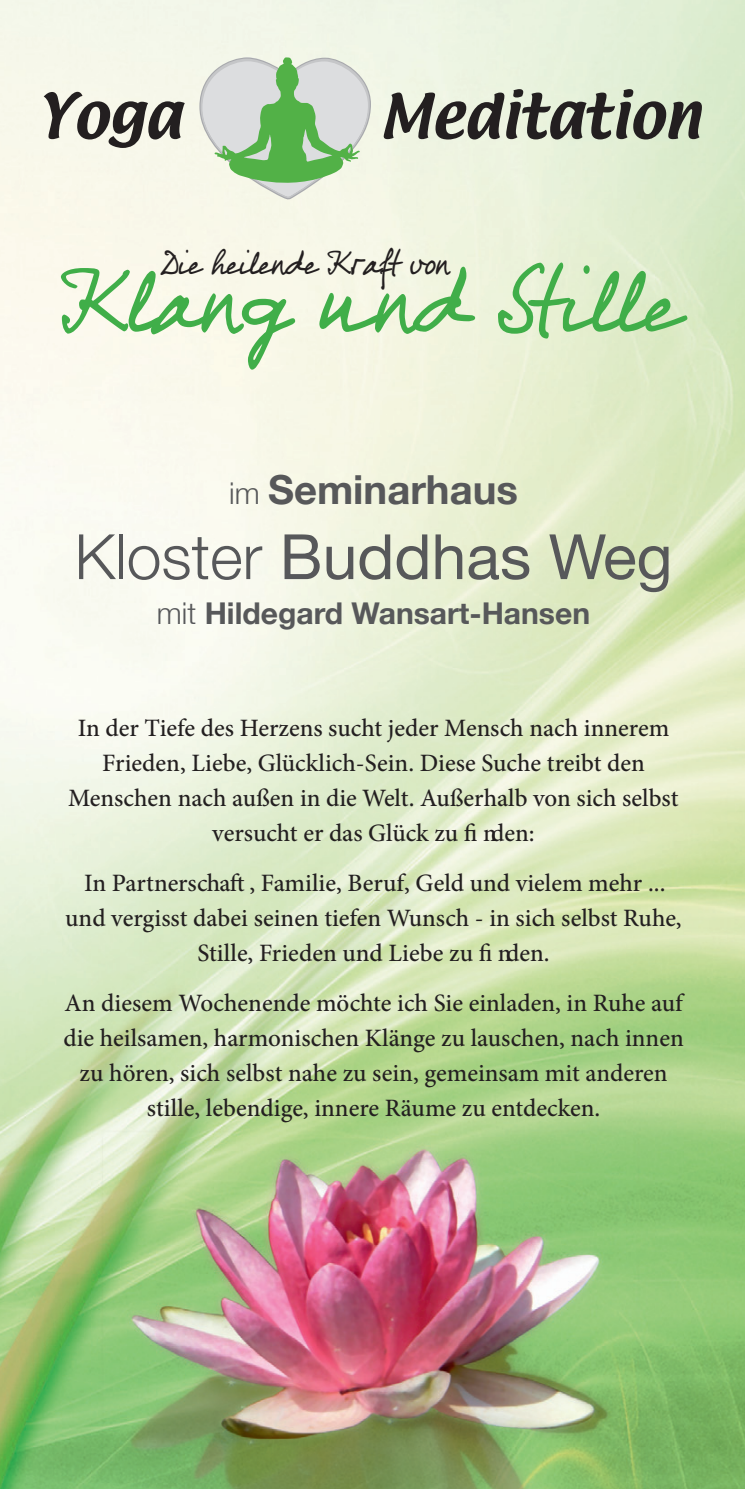
<style>
.page{position:relative;width:745px;height:1489px;background:#fff}
.page>*{position:absolute;margin:0;border:0;box-sizing:border-box;transform-origin:0 0}
.t1{font:95px "Janosch";color:#40ae49;scale:.94 1}
.t2{font:62.5px "Helvetica Neue";color:#57585a}
.t3{font:55px "Textile";color:#231f20}
.t4{font:700 40px "Helvetica Neue";color:#57585a}
.t5{font:35px "Janosch";color:#231f20;scale:.89 1}
.t6{font:700 30px "Helvetica Neue";color:#57585a}
.t7{font:500 25px/35px "Minion Pro";color:#231f20;text-align:center}
.s1{font-weight:300;font-size:30px}
.s2{font-weight:300}
</style>
<div class="page">
<img style="left:0;top:0;width:744px;height:1488px">
<svg style="left:198px;top:56px;width:174px;height:146px"></svg>
<h3 class="t3" style="left:36px;top:84px;width:146px">Yoga</h3>
<h3 class="t3" style="left:378px;top:84px;width:323px">Meditation</h3>
<h3 class="t5" style="left:161px;top:250px;width:325px">Die heilende Kraft von</h3>
<h1 class="t1" style="left:63px;top:267px;width:659px">Klang und Stille</h1>
<h3 class="t4" style="left:229px;top:465px;width:290px"><span class="s1">im</span> Seminarhaus</h3>
<h2 class="t2" style="left:74px;top:519px;width:599px"><span class="s2">Kloster</span> Buddhas Weg</h2>
<p class="t6" style="left:157px;top:595px;width:434px"><span class="s2">mit</span> Hildegard Wansart-Hansen</p>
<p class="t7" style="left:68px;top:712px;width:611px">In der Tiefe des Herzens sucht jeder Mensch nach innerem Frieden, Liebe, Glücklich-Sein. Diese Suche treibt den Menschen nach außen in die Welt. Außerhalb von sich selbst versucht er das Glück zu fi nden:</p>
<p class="t7" style="left:65px;top:867px;width:617px">In Partnerschaft , Familie, Beruf, Geld und vielem mehr ... und vergisst dabei seinen tiefen Wunsch - in sich selbst Ruhe,<br>Stille, Frieden und Liebe zu fi nden.</p>
<p class="t7" style="left:63px;top:987px;width:621px">An diesem Wochenende möchte ich Sie einladen, in Ruhe auf die heilsamen, harmonischen Klänge zu lauschen, nach innen zu hören, sich selbst nahe zu sein, gemeinsam mit anderen stille, lebendige, innere Räume zu entdecken.</p>
</div>
